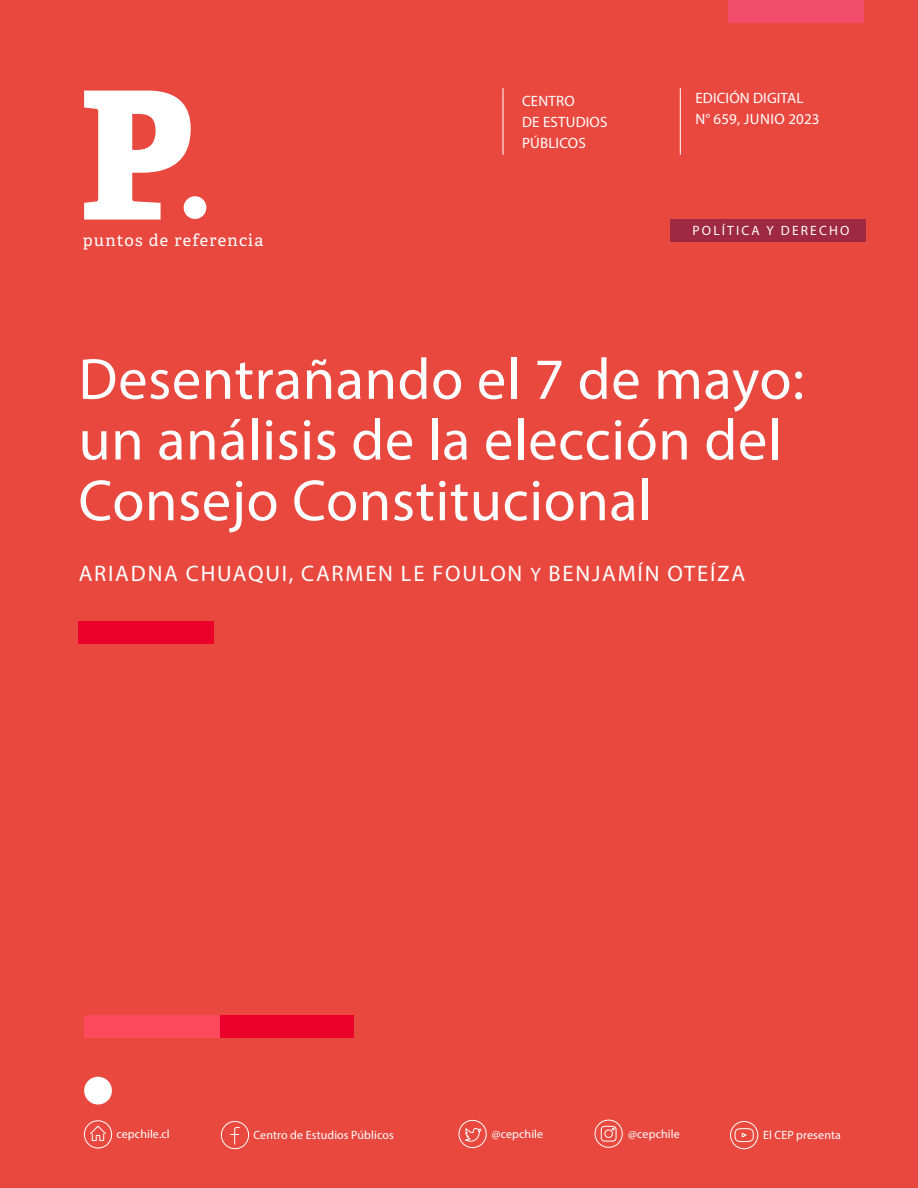
<style>
.page{position:relative;width:918px;height:1188px;background:#e9483f}
.page>*{position:absolute;margin:0;border:0;box-sizing:border-box;transform-origin:0 0}
.t1{font:58.5px/60.8px "Myriad Pro";letter-spacing:.01em;color:#fff}
.t2{font:22.5px "Myriad Pro";letter-spacing:.08em;color:#fff}
.t3{font:16.5px "Adelle";letter-spacing:.075em;color:#fff}
.t4{font:15px/21px "Myriad Pro";letter-spacing:.01em;color:#fff}
.t5{font:13.5px "Myriad Pro";letter-spacing:.16em;color:#fff}
.t6{font:12px "Myriad Pro";letter-spacing:.005em;color:#fff}
.s1{font-size:19.5px}
</style>
<div class="page">
<hr style="left:503px;top:88px;width:1px;height:67px;background:#fff">
<hr style="left:680px;top:88px;width:1px;height:67px;background:#fff">
<div style="left:729px;top:0;width:135px;height:23px;background:#f04d6a"></div>
<svg style="left:84px;top:91px;width:107px;height:129px"></svg>
<div style="left:184px;top:196px;width:22px;height:23px;background:#fff;border-radius:50%"></div>
<svg style="left:221px;top:1121px;width:28px;height:28px"></svg>
<div style="left:459px;top:1120px;width:27px;height:28px;border:1px solid #fff;border-radius:50%"></div>
<svg style="left:465px;top:1128px;width:17px;height:15px"></svg>
<div style="left:730px;top:1121px;width:28px;height:28px;border:1px solid #fff;border-radius:50%"></div>
<svg style="left:735px;top:1128px;width:19px;height:14px"></svg>
<svg style="left:601px;top:1126px;width:16px;height:16px"></svg>
<div style="left:595px;top:1120px;width:28px;height:28px;border:1px solid #fff;border-radius:50%"></div>
<svg style="left:90px;top:1125px;width:16px;height:16px"></svg>
<div style="left:84px;top:1121px;width:28px;height:27px;border:1px solid #fff;border-radius:50%"></div>
<div style="left:84px;top:1077px;width:28px;height:28px;background:#fff;border-radius:50%"></div>
<div style="left:218px;top:1015px;width:136px;height:23px;background:#ea002a"></div>
<div style="left:84px;top:1015px;width:136px;height:23px;background:#fd495c"></div>
<div style="left:671px;top:219px;width:195px;height:23px;background:#9f2842"></div>
<div style="left:78px;top:621px;width:136px;height:23px;background:#ea002a"></div>
<p class="t3" style="left:83px;top:230px;width:182px">puntos de referencia</p>
<p class="t4" style="left:522px;top:90px;width:87px">CENTRO<br>DE ESTUDIOS<br>PÚBLICOS</p>
<p class="t4" style="left:695px;top:87px;width:126px">EDICIÓN DIGITAL<br>N° 659, JUNIO 2023</p>
<p class="t5" style="left:693px;top:222px;width:158px">POLÍTICA Y DERECHO</p>
<p class="t1" style="left:78px;top:348px;width:727px">Desentrañando el 7 de mayo: un análisis de la elección del<br>Consejo Constitucional</p>
<p class="t2" style="left:79px;top:560px;width:668px">ARIADNA CHUAQUI, CARMEN LE FOULON <span class="s1">Y</span> BENJAMÍN OTEÍZA</p>
<p class="t6" style="left:116px;top:1127px;width:55px">cepchile.cl</p>
<p class="t6" style="left:253px;top:1128px;width:142px">Centro de Estudios Públicos</p>
<p class="t6" style="left:492px;top:1127px;width:53px">@cepchile</p>
<p class="t6" style="left:628px;top:1127px;width:53px">@cepchile</p>
<p class="t6" style="left:763px;top:1128px;width:79px">El CEP presenta</p>
</div>
